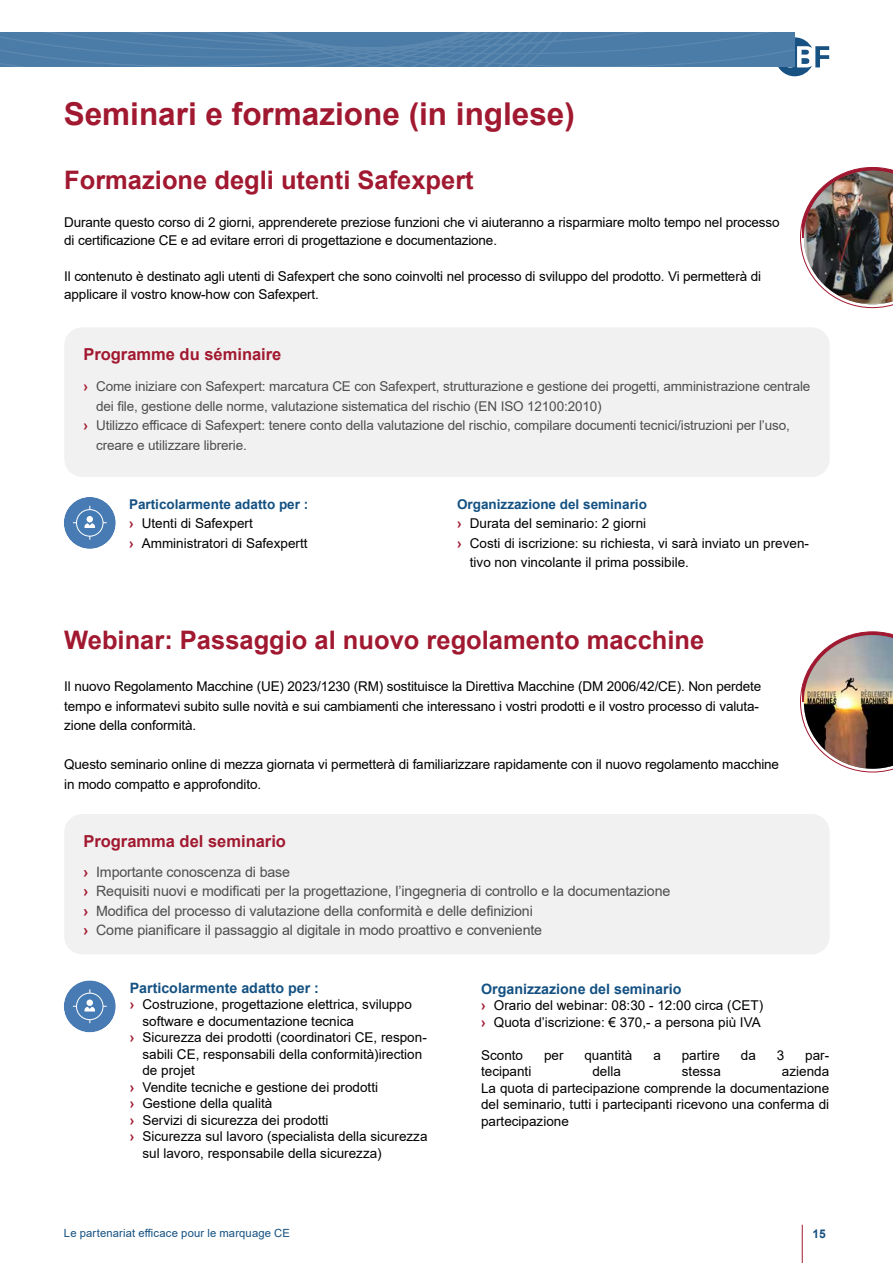
<style>
.page{position:relative;width:893px;height:1263px;background:#fff}
.page>*{position:absolute;margin:0;border:0;box-sizing:border-box;transform-origin:0 0}
.t1{font:700 31.5px "Arial";color:#a11930}
.t2{font:700 25.5px "Arial";color:#a11930}
.t3{font:700 16.5px "Arial";color:#a11930}
.t4{font:14.25px/19.5px "Arial";letter-spacing:-.01em;color:#4e4d4f}
.t5{font:700 14.25px "Arial";color:#145182}
.t6{font:13.5px/19.5px "Arial";letter-spacing:-.01em;color:#000}
.t7{font:13.5px "Arial";letter-spacing:-.01em;color:#4e4d4f}
.t8{font:700 13.5px "Arial";color:#145182}
.t9{font:700 12px "Arial";color:#145182}
.t10{font:11.25px "Arial";letter-spacing:.015em;color:#145182}
.s1{font-weight:700;color:#a11930}
.s2{font-weight:700;color:#145182}
</style>
<div class="page">
<svg style="left:800px;top:167px;width:93px;height:141px"></svg>
<img style="left:804px;top:171px;width:89px;height:133px">
<div style="left:64px;top:497px;width:52px;height:52px;background:#487bb3;border-radius:50%"></div>
<hr style="left:73px;top:522px;width:33px;height:1px;background:#fff">
<hr style="left:89px;top:506px;width:1px;height:33px;background:#fff">
<div style="left:77px;top:510px;width:26px;height:26px;background:#457bb4;border-radius:50%"></div>
<div style="left:76px;top:509px;width:28px;height:28px;border:1px solid #fff;border-radius:50%"></div>
<svg style="left:85px;top:516px;width:10px;height:12px"></svg>
<div style="left:64px;top:327px;width:766px;height:150px;background:#f2f1f1;border-radius:18px"></div>
<svg style="left:800px;top:632px;width:93px;height:140px"></svg>
<img style="left:804px;top:635px;width:89px;height:134px">
<div style="left:64px;top:980px;width:52px;height:52px;background:#487bb3;border-radius:50%"></div>
<hr style="left:73px;top:1006px;width:33px;height:1px;background:#fff">
<hr style="left:89px;top:990px;width:1px;height:33px;background:#fff">
<svg style="left:77px;top:993px;width:26px;height:27px"></svg>
<div style="left:76px;top:992px;width:28px;height:28px;border:1px solid #fff;border-radius:50%"></div>
<svg style="left:85px;top:1007px;width:10px;height:4px"></svg>
<div style="left:87px;top:999px;width:6px;height:7px;background:#fff;border-radius:50%"></div>
<div style="left:64px;top:814px;width:766px;height:140px;background:#f2f1f1;border-radius:18px"></div>
<div style="left:770px;top:32px;width:49px;height:49px;border:8px solid #fff;border-radius:50%"></div>
<hr style="left:802px;top:1225px;width:1px;height:38px;background:#a11930">
<svg style="left:0;top:32px;width:829px;height:44px"></svg>
<h1 class="t1" style="left:64px;top:92px;width:513px">Seminari e formazione (in inglese)</h1>
<h2 class="t2" style="left:64px;top:162px;width:411px">Formazione degli utenti Safexpert</h2>
<p class="t6" style="left:64px;top:213px;width:717px;line-height:18px">Durante questo corso di 2 giorni, apprenderete preziose funzioni che vi aiuteranno a risparmiare molto tempo nel processo di certificazione CE e ad evitare errori di progettazione e documentazione.</p>
<p class="t6" style="left:64px;top:267px;width:698px;line-height:18px">Il contenuto è destinato agli utenti di Safexpert che sono coinvolti nel processo di sviluppo del prodotto. Vi permetterà di applicare il vostro know-how con Safexpert.</p>
<p class="t3" style="left:83px;top:343px;width:200px">Programme du séminaire</p>
<p class="t7" style="left:83px;top:377px;width:728px"><span class="s1">›</span> Come iniziare con Safexpert: marcatura CE con Safexpert, strutturazione e gestione dei progetti, amministrazione centrale</p>
<p class="t7" style="left:96px;top:397px;width:507px">dei file, gestione delle norme, valutazione sistematica del rischio (EN ISO 12100:2010)</p>
<p class="t7" style="left:83px;top:416px;width:708px"><span class="s1">›</span> Utilizzo efficace di Safexpert: tenere conto della valutazione del rischio, compilare documenti tecnici/istruzioni per l’uso,</p>
<p class="t7" style="left:96px;top:436px;width:152px">creare e utilizzare librerie.</p>
<p class="t6" style="left:129px;top:494px;width:181px"><span class="s2">Particolarmente adatto per : </span><span class="s1">›</span> Utenti di Safexpert<br><span class="s1">›</span> Amministratori di Safexpertt</p>
<p class="t8" style="left:457px;top:495px;width:191px">Organizzazione del seminario</p>
<p class="t6" style="left:457px;top:514px;width:191px"><span class="s1">›</span> Durata del seminario: 2 giorni</p>
<p class="t6" style="left:457px;top:533px;width:353px"><span class="s1">›</span> Costi di iscrizione: su richiesta, vi sarà inviato un preven-</p>
<p class="t6" style="left:470px;top:553px;width:221px">tivo non vincolante il prima possibile.</p>
<h2 class="t2" style="left:64px;top:622px;width:642px">Webinar: Passaggio al nuovo regolamento macchine</h2>
<p class="t6" style="left:64px;top:676px;width:699px">Il nuovo Regolamento Macchine (UE) 2023/1230 (RM) sostituisce la Direttiva Macchine (DM 2006/42/CE). Non perdete tempo e informatevi subito sulle novità e sui cambiamenti che interessano i vostri prodotti e il vostro processo di valuta&shy;zione della conformità.</p>
<p class="t6" style="left:64px;top:754px;width:716px">Questo seminario online di mezza giornata vi permetterà di familiarizzare rapidamente con il nuovo regolamento macchine in modo compatto e approfondito.</p>
<p class="t3" style="left:83px;top:830px;width:204px">Programma del seminario</p>
<p class="t4" style="left:83px;top:862px;width:589px"><span class="s1">›</span> Importante conoscenza di base<br><span class="s1">›</span> Requisiti nuovi e modificati per la progettazione, l’ingegneria di controllo e la documentazione <span class="s1">›</span> Modifica del processo di valutazione della conformità e delle definizioni<br><span class="s1">›</span> Come pianificare il passaggio al digitale in modo proattivo e conveniente</p>
<p class="t5" style="left:130px;top:978px;width:191px">Particolarmente adatto per :</p>
<p class="t6" style="left:130px;top:995px;width:284px"><span class="s1">›</span> Costruzione, progettazione elettrica, sviluppo</p>
<p class="t6" style="left:142px;top:1011px;width:213px">software e documentazione tecnica</p>
<p class="t6" style="left:130px;top:1027px;width:299px"><span class="s1">›</span> Sicurezza dei prodotti (coordinatori CE, respon-</p>
<p class="t6" style="left:142px;top:1044px;width:281px">sabili CE, responsabili della conformità)irection</p>
<p class="t6" style="left:142px;top:1060px;width:54px">de projet</p>
<p class="t6" style="left:130px;top:1077px;width:250px"><span class="s1">›</span> Vendite tecniche e gestione dei prodotti</p>
<p class="t6" style="left:130px;top:1093px;width:144px"><span class="s1">›</span> Gestione della qualità</p>
<p class="t6" style="left:130px;top:1110px;width:200px"><span class="s1">›</span> Servizi di sicurezza dei prodotti</p>
<p class="t6" style="left:130px;top:1126px;width:299px"><span class="s1">›</span> Sicurezza sul lavoro (specialista della sicurezza</p>
<p class="t6" style="left:142px;top:1143px;width:241px">sul lavoro, responsabile della sicurezza)</p>
<p class="t5" style="left:481px;top:979px;width:202px">Organizzazione del seminario</p>
<p class="t6" style="left:481px;top:997px;width:284px;line-height:16.5px"><span class="s1">›</span> Orario del webinar: 08:30 - 12:00 circa (CET) <span class="s1">›</span> Quota d’iscrizione: € 370,- a persona più IVA</p>
<p class="t6" style="left:481px;top:1045px;width:44px">Sconto</p>
<p class="t6" style="left:544px;top:1045px;width:21px">per</p>
<p class="t6" style="left:584px;top:1045px;width:50px">quantità</p>
<p class="t6" style="left:653px;top:1045px;width:9px">a</p>
<p class="t6" style="left:682px;top:1045px;width:40px">partire</p>
<p class="t6" style="left:741px;top:1045px;width:17px">da</p>
<p class="t6" style="left:777px;top:1045px;width:9px">3</p>
<p class="t6" style="left:805px;top:1045px;width:26px">par-</p>
<p class="t6" style="left:481px;top:1062px;width:52px">tecipanti</p>
<p class="t6" style="left:592px;top:1062px;width:30px">della</p>
<p class="t6" style="left:682px;top:1062px;width:41px">stessa</p>
<p class="t6" style="left:481px;top:1063px;width:350px;line-height:16.5px;text-align:justify;text-indent:301px">azienda La quota di partecipazione comprende la documentazione del seminario, tutti i partecipanti ricevono una conferma di partecipazione</p>
<p class="t10" style="left:64px;top:1225px;width:228px">Le partenariat efficace pour le marquage CE</p>
<p class="t9" style="left:812px;top:1225px;width:15px">15</p>
</div>
